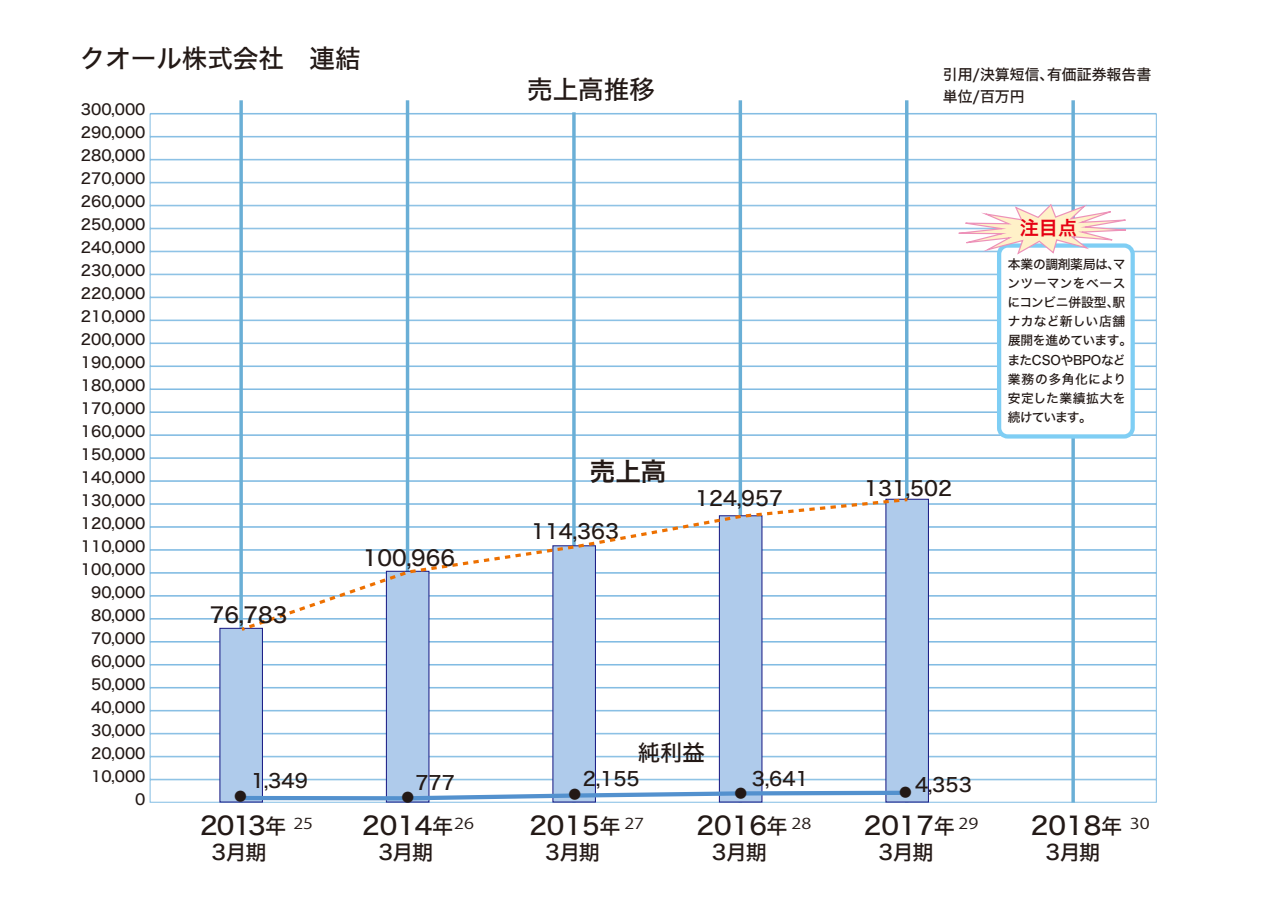
<style>
.page{position:relative;width:1272px;height:902px;background:#fff}
.page>*{position:absolute;margin:0;border:0;box-sizing:border-box;transform-origin:0 0}
.t1{font:25.5px "Hiragino Kaku W5 90 msp RKSJ H";color:#231916}
.t2{font:25.5px "Hiragino Kaku W6 90 msp RKSJ H";color:#231916}
.t3{font:24.75px "Hiragino Kaku W5 90 msp RKSJ H";color:#231916}
.t4{font:22.35px "Hiragino Kaku W5 90 msp RKSJ H";color:#231916}
.t5{font:21.3px "Hiragino Kaku W5 90 msp RKSJ H";color:#231916}
.t6{font:20.7px "Hiragino Kaku W5 90 msp RKSJ H";letter-spacing:-.05em;color:#231916}
.t7{font:20.25px "Hiragino Kaku W5 90 msp RKSJ H";color:#231916}
.t8{font:19.2px "Hiragino Kaku W5 90 msp RKSJ H";color:#231916}
.t9{font:19.2px "Hiragino Kaku W6 90 msp RKSJ H";color:#e60013}
.t10{font:14.85px/23px "Hiragino Kaku W5 90 msp RKSJ H";color:#231916;text-align:right}
.t11{font:14.85px "Koz Go Pro";color:#231916;scale:1.21 1}
.t12{font:12.75px/19.2px "Hiragino Kaku W5 90 msp RKSJ H";letter-spacing:-.01em;color:#231916}
.s1{font-size:20.7px}
</style>
<div class="page">
<div style="left:150px;top:113px;width:1006px;height:24px;background:#fff;border:1px solid #82bce3"></div>
<div style="left:150px;top:136px;width:1006px;height:24px;background:#fff;border:1px solid #82bce3"></div>
<div style="left:150px;top:159px;width:1006px;height:24px;background:#fff;border:1px solid #82bce3"></div>
<div style="left:150px;top:182px;width:1006px;height:24px;background:#fff;border:1px solid #82bce3"></div>
<div style="left:150px;top:205px;width:1006px;height:24px;background:#fff;border:1px solid #82bce3"></div>
<div style="left:150px;top:228px;width:1006px;height:24px;background:#fff;border:1px solid #82bce3"></div>
<div style="left:150px;top:251px;width:1006px;height:23px;background:#fff;border:1px solid #82bce3"></div>
<div style="left:150px;top:274px;width:1006px;height:23px;background:#fff;border:1px solid #82bce3"></div>
<div style="left:150px;top:297px;width:1006px;height:23px;background:#fff;border:1px solid #82bce3"></div>
<div style="left:150px;top:320px;width:1006px;height:23px;background:#fff;border:1px solid #82bce3"></div>
<div style="left:150px;top:343px;width:1006px;height:23px;background:#fff;border:1px solid #82bce3"></div>
<div style="left:150px;top:366px;width:1006px;height:23px;background:#fff;border:1px solid #82bce3"></div>
<div style="left:150px;top:389px;width:1006px;height:23px;background:#fff;border:1px solid #82bce3"></div>
<div style="left:150px;top:412px;width:1006px;height:23px;background:#fff;border:1px solid #82bce3"></div>
<div style="left:150px;top:435px;width:1006px;height:23px;background:#fff;border:1px solid #82bce3"></div>
<div style="left:150px;top:458px;width:1006px;height:23px;background:#fff;border:1px solid #82bce3"></div>
<div style="left:150px;top:481px;width:1006px;height:23px;background:#fff;border:1px solid #82bce3"></div>
<div style="left:150px;top:504px;width:1006px;height:23px;background:#fff;border:1px solid #82bce3"></div>
<div style="left:150px;top:526px;width:1006px;height:24px;background:#fff;border:1px solid #82bce3"></div>
<div style="left:150px;top:549px;width:1006px;height:24px;background:#fff;border:1px solid #82bce3"></div>
<div style="left:150px;top:572px;width:1006px;height:24px;background:#fff;border:1px solid #82bce3"></div>
<div style="left:150px;top:595px;width:1006px;height:24px;background:#fff;border:1px solid #82bce3"></div>
<div style="left:150px;top:618px;width:1006px;height:24px;background:#fff;border:1px solid #82bce3"></div>
<div style="left:150px;top:641px;width:1006px;height:24px;background:#fff;border:1px solid #82bce3"></div>
<div style="left:150px;top:664px;width:1006px;height:23px;background:#fff;border:1px solid #82bce3"></div>
<div style="left:150px;top:687px;width:1006px;height:23px;background:#fff;border:1px solid #82bce3"></div>
<div style="left:150px;top:710px;width:1006px;height:23px;background:#fff;border:1px solid #82bce3"></div>
<div style="left:150px;top:733px;width:1006px;height:23px;background:#fff;border:1px solid #82bce3"></div>
<div style="left:150px;top:756px;width:1006px;height:23px;background:#fff;border:1px solid #82bce3"></div>
<div style="left:150px;top:779px;width:1006px;height:23px;background:#fff;border:1px solid #82bce3"></div>
<svg style="left:239px;top:100px;width:4px;height:524px;background:#7cb8db"></svg>
<hr style="left:406px;top:100px;width:3px;height:702px;background:#6aafd6">
<hr style="left:572px;top:112px;width:3px;height:690px;background:#6aafd6">
<svg style="left:738px;top:100px;width:4px;height:396px;background:#7fbadb"></svg>
<hr style="left:905px;top:100px;width:3px;height:702px;background:#6aafd6">
<hr style="left:1071px;top:100px;width:3px;height:702px;background:#6aafd6">
<div style="left:219px;top:627px;width:44px;height:175px;background:#afcbeb;border:1px solid #1e2188"></div>
<div style="left:386px;top:570px;width:43px;height:232px;background:#afcbeb;border:1px solid #1e2188"></div>
<div style="left:552px;top:545px;width:44px;height:257px;background:#afcbeb;border:1px solid #1e2188"></div>
<div style="left:719px;top:515px;width:43px;height:287px;background:#afcbeb;border:1px solid #1e2188"></div>
<div style="left:885px;top:498px;width:44px;height:304px;background:#afcbeb;border:1px solid #1e2188"></div>
<svg style="left:238px;top:624px;width:7px;height:7px"></svg>
<svg style="left:245px;top:496px;width:660px;height:134px"></svg>
<svg style="left:237px;top:788px;width:674px;height:14px"></svg>
<div style="left:999px;top:245px;width:133px;height:191px;background:#fff;border-radius:9px"></div>
<div style="left:996px;top:243px;width:138px;height:195px;border:4px solid #7fcef4;border-radius:9px"></div>
<svg style="left:937px;top:203px;width:209px;height:53px"></svg>
<p class="t1" style="left:80px;top:45px;width:282px">クオール株式会社　連結</p>
<p class="t10" style="left:942px;top:65px;width:210px;line-height:21.3px;text-align:left">引用/決算短信、有価証券報告書単位/百万円</p>
<p class="t1" style="left:527px;top:76px;width:129px">売上高推移</p>
<p class="t10" style="left:81px;top:99px;width:66px">300,000<br>290,000<br>280,000<br>270,000<br>260,000<br>250,000<br>240,000<br>230,000<br>220,000<br>210,000<br>200,000<br>190,000<br>180,000<br>170,000<br>160,000<br>150,000<br>140,000<br>130,000<br>120,000<br>110,000<br>100,000<br>90,000<br>80,000<br>70,000<br>60,000<br>50,000<br>40,000<br>30,000<br>20,000<br>10,000<br>0</p>
<p class="t9" style="left:1019px;top:217px;width:59px">注目点</p>
<p class="t12" style="left:1007px;top:255px;width:126px">本業の調剤薬局は、マンツーマンをベースにコンビニ併設型、駅ナカなど新しい店舗展開を進めています。またCSOやBPOなど業務の多角化により安定した業績拡大を続けています。</p>
<p class="t2" style="left:590px;top:458px;width:78px">売上高</p>
<p class="t7" style="left:864px;top:478px;width:89px">131,502</p>
<p class="t7" style="left:695px;top:487px;width:89px">124,957</p>
<p class="t7" style="left:531px;top:521px;width:89px">114,363</p>
<p class="t5" style="left:363px;top:546px;width:94px">100,966</p>
<p class="t5" style="left:210px;top:603px;width:79px">76,783</p>
<p class="t4" style="left:638px;top:741px;width:68px">純利益</p>
<p class="t8" style="left:251px;top:771px;width:58px">1,349</p>
<p class="t8" style="left:415px;top:772px;width:41px">777</p>
<p class="t8" style="left:583px;top:769px;width:58px">2,155</p>
<p class="t8" style="left:752px;top:768px;width:58px">3,641</p>
<p class="t8" style="left:915px;top:774px;width:58px">4,353</p>
<p class="t12" style="left:234px;top:787px;width:14px">●</p>
<p class="t12" style="left:401px;top:787px;width:14px">●</p>
<p class="t12" style="left:568px;top:785px;width:14px">●</p>
<p class="t12" style="left:734px;top:784px;width:14px">●</p>
<p class="t12" style="left:899px;top:782px;width:14px">●</p>
<p class="t3" style="left:200px;top:813px;width:88px">2013<span class="s1">年</span></p>
<p class="t3" style="left:362px;top:813px;width:93px">2014<span class="s1">年</span></p>
<p class="t3" style="left:529px;top:813px;width:93px">2015<span class="s1">年</span></p>
<p class="t3" style="left:696px;top:813px;width:93px">2016<span class="s1">年</span></p>
<p class="t3" style="left:863px;top:813px;width:93px">2017<span class="s1">年</span></p>
<p class="t3" style="left:1030px;top:813px;width:93px">2018<span class="s1">年</span></p>
<p class="t6" style="left:211px;top:841px;width:57px">3月期</p>
<p class="t6" style="left:378px;top:841px;width:57px">3月期</p>
<p class="t6" style="left:545px;top:841px;width:57px">3月期</p>
<p class="t6" style="left:712px;top:841px;width:57px">3月期</p>
<p class="t6" style="left:878px;top:841px;width:57px">3月期</p>
<p class="t6" style="left:1045px;top:841px;width:57px">3月期</p>
<p class="t11" style="left:293px;top:814px;width:18px">25</p>
<p class="t11" style="left:454px;top:814px;width:18px">26</p>
<p class="t11" style="left:624px;top:814px;width:18px">27</p>
<p class="t11" style="left:791px;top:814px;width:18px">28</p>
<p class="t11" style="left:958px;top:814px;width:18px">29</p>
<p class="t11" style="left:1129px;top:814px;width:18px">30</p>
</div>
